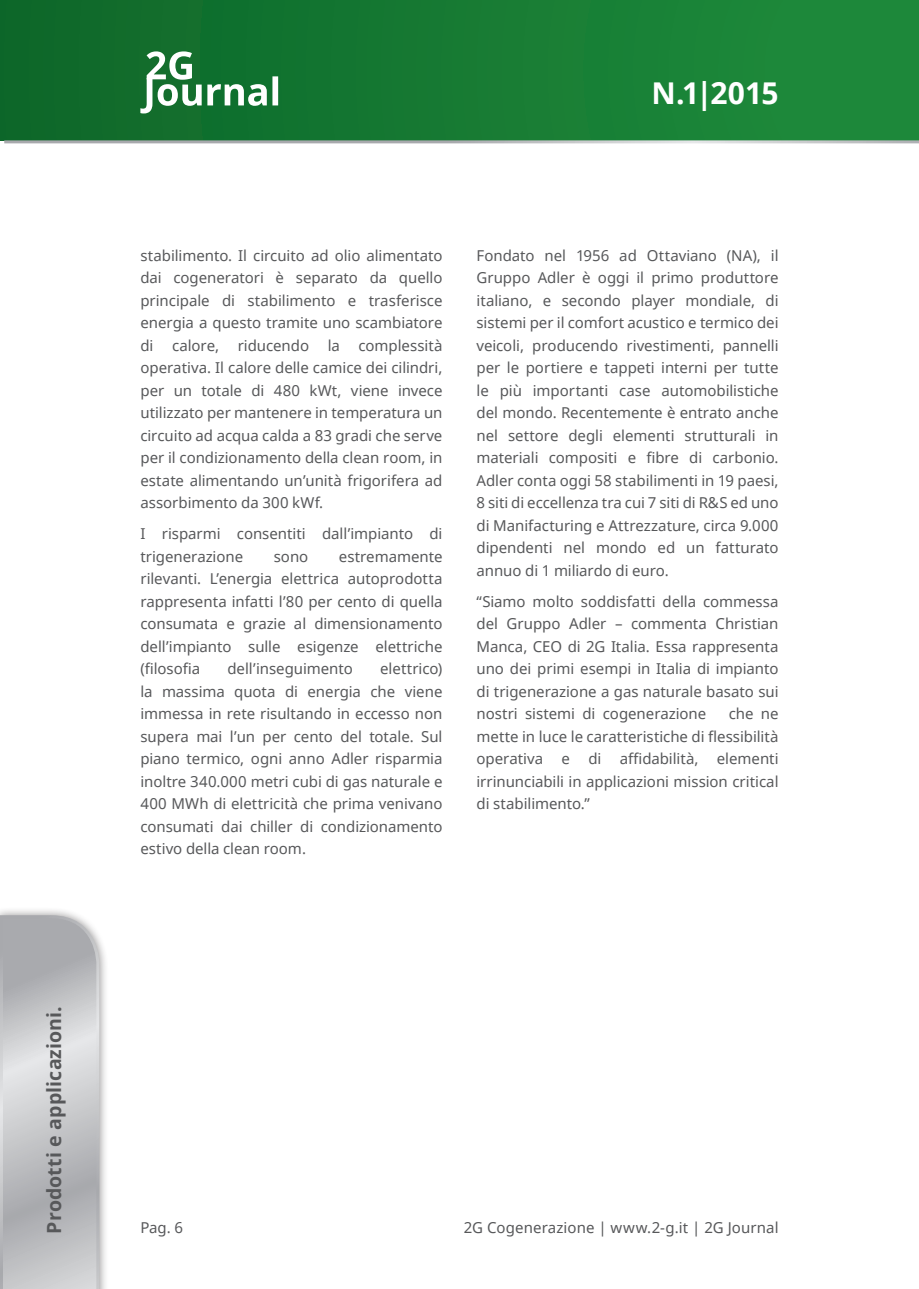
<style>
.page{position:relative;width:919px;height:1289px;background:#fff}
.page>*{position:absolute;margin:0;border:0;box-sizing:border-box;transform-origin:0 0}
.t1{font:700 30px "Noto Sans";color:#fff}
.t2{font:700 19.5px "Noto Sans";letter-spacing:.005em;color:#57585a}
.t3{font:15px/22.5px "Noto Sans";color:#57585a;text-align:justify}
</style>
<div class="page">
<div style="left:0;top:0;width:918px;height:140px;background:linear-gradient(to right,#0e6729,#1f8c3c)"></div>
<div style="left:0;top:906px;width:108px;height:382px;background:#231f20;opacity:.5"></div>
<svg style="left:0;top:913px;width:101px;height:375px;background:#c1c2c5"></svg>
<svg style="left:140px;top:51px;width:138px;height:62px"></svg>
<h2 class="t2" style="left:40px;top:1233px;width:229px;rotate:-90deg">Prodotti e applicazioni.</h2>
<h1 class="t1" style="left:651px;top:72px;width:128px">N.1|2015</h1>
<p class="t3" style="left:140px;top:243px;width:303px">stabilimento. Il circuito ad olio alimentato dai cogeneratori è separato da quello principale di stabilimento e trasferisce energia a questo tramite uno scambiatore di calore, riducendo la complessità operativa. Il calore delle camice dei cilindri, per un totale di 480 kWt, viene invece utilizzato per mantenere in temperatura un circuito ad acqua calda a 83 gradi che serve per il condizionamento della clean room, in estate alimentando un’unità frigorifera ad assorbimento da 300 kWf.</p>
<p class="t3" style="left:140px;top:522px;width:303px">I risparmi consentiti dall’impianto di trigenerazione</p>
<p class="t3" style="left:140px;top:544px;width:303px;text-indent:198px">estremamente rilevanti. L’energia elettrica autoprodotta rappresenta infatti l’80 per cento di quella consumata e grazie al dimensionamento dell’impianto sulle esigenze elettriche (filosofia</p>
<p class="t3" style="left:274px;top:544px;width:36px">sono</p>
<p class="t3" style="left:140px;top:657px;width:303px;text-indent:240px">elettrico) la massima quota di energia che viene immessa in rete risultando in eccesso non supera mai l’un per cento del totale. Sul piano termico, ogni anno Adler risparmia inoltre 340.000 metri cubi di gas naturale e 400 MWh di elettricità che prima venivano consumati dai chiller di condizionamento estivo della clean room.</p>
<p class="t3" style="left:227px;top:657px;width:127px">dell’inseguimento</p>
<p class="t3" style="left:476px;top:243px;width:303px">Fondato nel 1956 ad Ottaviano (NA), il Gruppo Adler è oggi il primo produttore italiano, e secondo player mondiale, di sistemi per il comfort acustico e termico dei veicoli, producendo rivestimenti, pannelli per le portiere e tappeti interni per tutte le più importanti case automobilistiche del mondo. Recentemente è entrato anche nel settore degli elementi strutturali in materiali compositi e fibre di carbonio.<br>Adler conta oggi 58 stabilimenti in 19 paesi, 8 siti di eccellenza tra cui 7 siti di R&amp;S ed uno di Manifacturing e Attrezzature, circa 9.000 dipendenti nel mondo ed un fatturato annuo di 1 miliardo di euro.</p>
<p class="t3" style="left:476px;top:589px;width:303px">“Siamo molto soddisfatti della commessa del Gruppo Adler – commenta Christian Manca, CEO di 2G Italia. Essa rappresenta uno dei primi esempi in Italia di impianto di trigenerazione a gas naturale basato sui nostri sistemi di cogenerazione</p>
<p class="t3" style="left:476px;top:702px;width:303px;text-indent:252px">che ne mette in luce le caratteristiche di flessibilità operativa e di affidabilità, elementi irrinunciabili in applicazioni mission critical di stabilimento.”</p>
<p class="t3" style="left:140px;top:1215px;width:44px">Pag. 6</p>
<p class="t3" style="left:464px;top:1215px;width:316px">2G Cogenerazione | www.2-g.it | 2G Journal</p>
</div>
